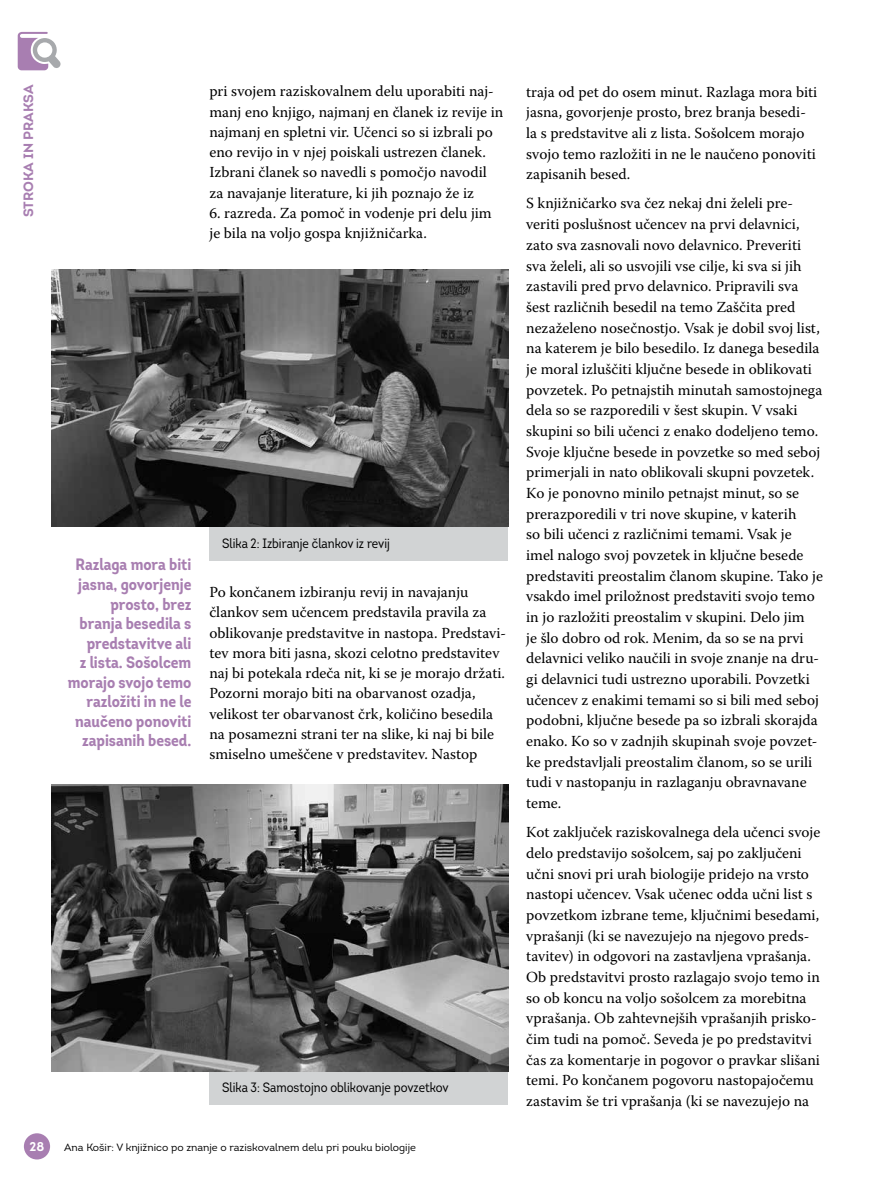
<style>
.page{position:relative;width:893px;height:1191px;background:#fff}
.page>*{position:absolute;margin:0;border:0;box-sizing:border-box;transform-origin:0 0}
.t1{font:700 16.5px/19.5px "Intro Cond";color:#a87eb1;text-align:right}
.t2{font:15.3px/20.7px "Warnock Pro";color:#000}
.t3{font:13.5px "Intro Cond";color:#000}
.t4{font:700 13.5px "Intro";color:#a87eb1}
.t5{font:700 12.75px "Intro";color:#fff}
.t6{font:10.5px "Intro";color:#000}
</style>
<div class="page">
<div style="left:24px;top:1133px;width:26px;height:26px;background:#a87eb1;border-radius:50%"></div>
<svg style="left:18px;top:32px;width:43px;height:38px"></svg>
<div style="left:209px;top:270px;width:299px;height:290px;background:#d1d3d4"></div>
<img style="left:51px;top:270px;width:457px;height:257px">
<div style="left:209px;top:784px;width:299px;height:320px;background:#d1d3d4"></div>
<img style="left:51px;top:784px;width:457px;height:287px">
<p class="t4" style="left:20px;top:217px;width:134px;rotate:-90deg">STROKA IN PRAKSA</p>
<p class="t5" style="left:30px;top:1137px;width:16px">28</p>
<p class="t2" style="left:209px;top:81px;width:295px;line-height:20.2px">pri svojem raziskovalnem delu uporabiti naj&shy;manj eno knjigo, najmanj en članek iz revije in najmanj en spletni vir. Učenci so si izbrali po eno revijo in v njej poiskali ustrezen članek.<br>Izbrani članek so navedli s pomočjo navodil za navajanje literature, ki jih poznajo že iz</p>
<p class="t2" style="left:209px;top:202px;width:284px;line-height:20.2px">6. razreda. Za pomoč in vodenje pri delu jim je bila na voljo gospa knjižničarka.</p>
<p class="t1" style="left:68px;top:555px;width:125px">Razlaga mora biti jasna, govorjenje prosto, brez branja besedila s predstavitve ali<br>z lista. Sošolcem morajo svojo temo razložiti in ne le naučeno ponoviti zapisanih besed.</p>
<p class="t3" style="left:222px;top:535px;width:169px">Slika 2: Izbiranje člankov iz revij</p>
<p class="t2" style="left:209px;top:582px;width:298px;line-height:20.2px">Po končanem izbiranju revij in navajanju člankov sem učencem predstavila pravila za oblikovanje predstavitve in nastopa. Predstavi&shy;tev mora biti jasna, skozi celotno predstavitev naj bi potekala rdeča nit, ki se je morajo držati.<br>Pozorni morajo biti na obarvanost ozadja, velikost ter obarvanost črk, količino besedila na posamezni strani ter na slike, ki naj bi bile smiselno umeščene v predstavitev. Nastop</p>
<p class="t3" style="left:222px;top:1079px;width:228px">Slika 3: Samostojno oblikovanje povzetkov</p>
<p class="t6" style="left:64px;top:1140px;width:353px">Ana Košir: V knjižnico po znanje o raziskovalnem delu pri pouku biologije</p>
<p class="t2" style="left:526px;top:81px;width:293px">traja od pet do osem minut. Razlaga mora biti jasna, govorjenje prosto, brez branja besedi&shy;la s predstavitve ali z lista. Sošolcem morajo svojo temo razložiti in ne le naučeno ponoviti zapisanih besed.</p>
<p class="t2" style="left:526px;top:193px;width:298px">S knjižničarko sva čez nekaj dni želeli pre&shy;veriti poslušnost učencev na prvi delavnici, zato sva zasnovali novo delavnico. Preveriti sva želeli, ali so usvojili vse cilje, ki sva si jih zastavili pred prvo delavnico. Pripravili sva šest različnih besedil na temo Zaščita pred nezaželeno nosečnostjo. Vsak je dobil svoj list, na katerem je bilo besedilo. Iz danega besedila je moral izluščiti ključne besede in oblikovati povzetek. Po petnajstih minutah samostojnega dela so se razporedili v šest skupin. V vsaki skupini so bili učenci z enako dodeljeno temo.<br>Svoje ključne besede in povzetke so med seboj primerjali in nato oblikovali skupni povzetek.<br>Ko je ponovno minilo petnajst minut, so se prerazporedili v tri nove skupine, v katerih<br>so bili učenci z različnimi temami. Vsak je imel nalogo svoj povzetek in ključne besede predstaviti preostalim članom skupine. Tako je vsakdo imel priložnost predstaviti svojo temo in jo razložiti preostalim v skupini. Delo jim<br>je šlo dobro od rok. Menim, da so se na prvi delavnici veliko naučili in svoje znanje na dru&shy;gi delavnici tudi ustrezno uporabili. Povzetki učencev z enakimi temami so si bili med seboj podobni, ključne besede pa so izbrali skorajda enako. Ko so v zadnjih skupinah svoje povzet&shy;ke predstavljali preostalim članom, so se urili tudi v nastopanju in razlaganju obravnavane teme.</p>
<p class="t2" style="left:526px;top:821px;width:296px">Kot zaključek raziskovalnega dela učenci svoje delo predstavijo sošolcem, saj po zaključeni učni snovi pri urah biologije pridejo na vrsto nastopi učencev. Vsak učenec odda učni list s povzetkom izbrane teme, ključnimi besedami, vprašanji (ki se navezujejo na njegovo preds&shy;tavitev) in odgovori na zastavljena vprašanja.<br>Ob predstavitvi prosto razlagajo svojo temo in so ob koncu na voljo sošolcem za morebitna vprašanja. Ob zahtevnejših vprašanjih prisko&shy;čim tudi na pomoč. Seveda je po predstavitvi čas za komentarje in pogovor o pravkar slišani temi. Po končanem pogovoru nastopajočemu zastavim še tri vprašanja (ki se navezujejo na</p>
</div>
